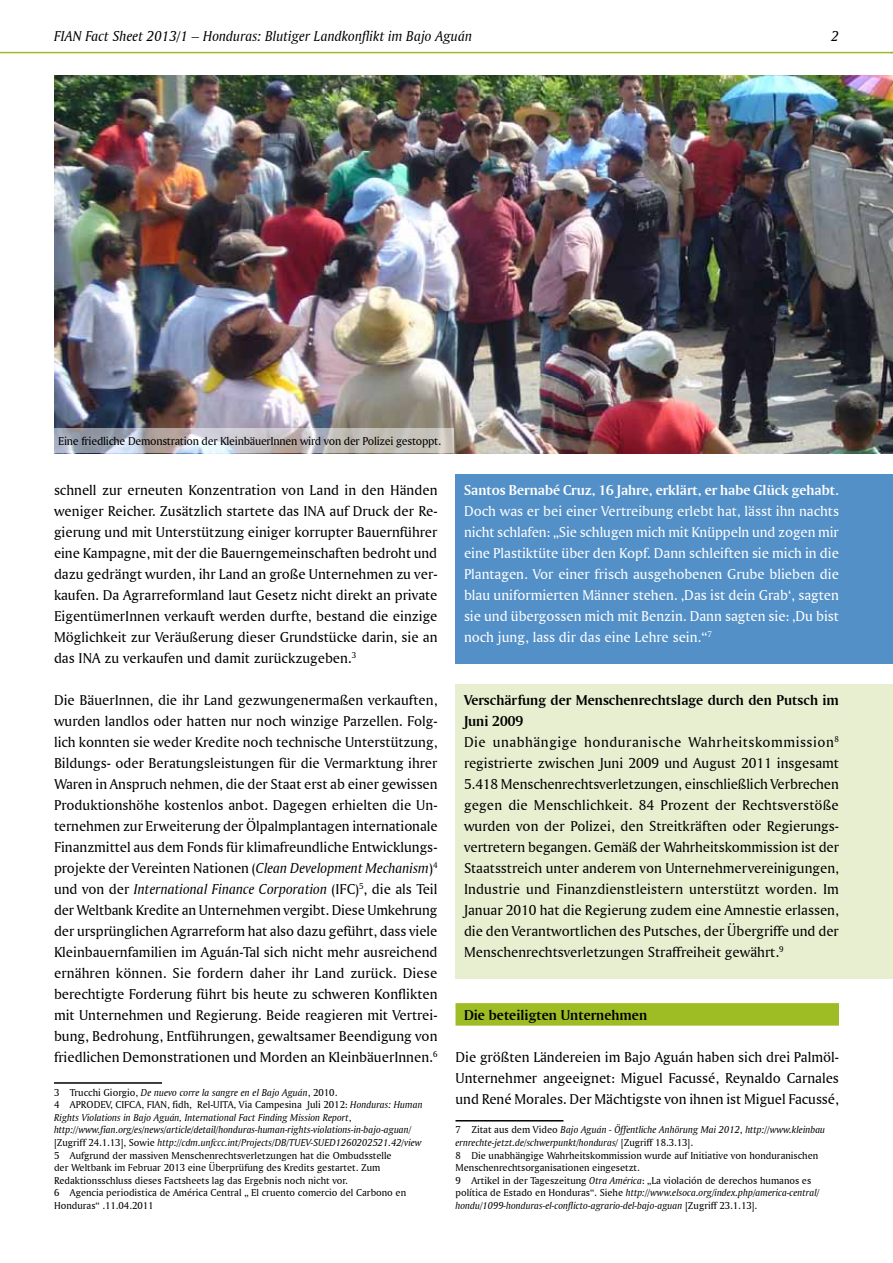
<style>
.page{position:relative;width:893px;height:1263px;background:#fff}
.page>*{position:absolute;margin:0;border:0;box-sizing:border-box;transform-origin:0 0}
.Fliesstext{font:15px/21px "Amerigo BT Roman A";color:#000;text-align:justify}
.Fußnoten{font:15px/21px "Amerigo BT Roman A";color:#000;text-align:justify}
.Fliesstext-2{font:15px/21px "Amerigo BT Roman A";color:#fff;text-align:justify}
.Fliesstext-3{font:15px "Amerigo BT Italic A";color:#000}
.Teaser{font:15px/21px "Amerigo BT Bold A";color:#000}
.Ü_Text1{font:15px "Amerigo BT Bold A";color:#000}
.Fliesstext-4{font:12px "Amerigo BT Roman A";letter-spacing:-.02em;color:#000}
.Fußnoten-2{font:10.5px/12.6px "Amerigo BT Italic A";color:#000}
.Fußnoten-3{font:10.5px/12.6px "Amerigo BT Roman A";color:#000}
.s1{font-family:"Amerigo BT Italic A"}
.s2{font-family:"Amerigo BT Roman A"}
.s3{font-family:"Amerigo BT Bold A"}
</style>
<div class="page">
<div style="left:455px;top:474px;width:438px;height:189px;background:#5390c8"></div>
<div style="left:455px;top:684px;width:438px;height:294px;background:#e8efd0"></div>
<hr style="left:54px;top:1082px;width:108px;height:2px;background:#000">
<div style="left:455px;top:1003px;width:384px;height:22px;background:#9ebd24"></div>
<hr style="left:455px;top:1120px;width:108px;height:1px;background:#000">
<hr style="left:0;top:52px;width:893px;height:1px;background:#9ebd24">
<img style="left:54px;top:75px;width:839px;height:378px">
<svg style="left:54px;top:429px;width:399px;height:24px;background:#bebcbf"></svg>
<p class="Fliesstext-3" style="left:54px;top:27px;width:420px">FIAN Fact Sheet 2013/1 – Honduras: Blutiger Landkonflikt im Bajo Aguán</p>
<p class="Fliesstext-4" style="left:58px;top:434px;width:384px">Eine friedliche Demonstration der KleinbäuerInnen wird von der Polizei gestoppt.</p>
<p class="Fliesstext-3" style="left:831px;top:27px;width:9px">2</p>
<p class="Fußnoten" style="left:54px;top:479px;width:385px">schnell zur erneuten Konzentration von Land in den Händen weniger Reicher. Zusätzlich startete das INA auf Druck der Re&shy;gierung und mit Unterstützung einiger korrupter Bauernführer eine Kampagne, mit der die Bauerngemeinschaften bedroht und dazu gedrängt wurden, ihr Land an große Unternehmen zu ver&shy;kaufen. Da Agrarreformland laut Gesetz nicht direkt an private EigentümerInnen verkauft werden durfte, bestand die einzige Möglichkeit zur Veräußerung dieser Grundstücke darin, sie an das INA zu verkaufen und damit zurückzugeben.<sup>3</sup></p>
<p class="Fliesstext" style="left:54px;top:689px;width:385px">Die BäuerInnen, die ihr Land gezwungenermaßen verkauften, wurden landlos oder hatten nur noch winzige Parzellen. Folg&shy;lich konnten sie weder Kredite noch technische Unterstützung, Bildungs- oder Beratungsleistungen für die Vermarktung ihrer Waren in Anspruch nehmen, die der Staat erst ab einer gewissen Produktionshöhe kostenlos anbot. Dagegen erhielten die Un&shy;ternehmen zur Erweiterung der Ölpalmplantagen internationale Finanzmittel aus dem Fonds für klimafreundliche Entwicklungs&shy;projekte der Vereinten Nationen (<span class="s1">Clean Development Mechanism</span>)<sup>4 </sup>und von der <span class="s1">International Finance Corporation</span> (IFC)<sup>5</sup>, die als Teil der Weltbank Kredite an Unternehmen vergibt. Diese Umkehrung der ursprünglichen Agrarreform hat also dazu geführt, dass viele Kleinbauernfamilien im Aguán-Tal sich nicht mehr ausreichend ernähren können. Sie fordern daher ihr Land zurück. Diese berechtigte Forderung führt bis heute zu schweren Konflikten mit Unternehmen und Regierung. Beide reagieren mit Vertrei&shy;bung, Bedrohung, Entführungen, gewaltsamer Beendigung von friedlichen Demonstrationen und Morden an KleinbäuerInnen.<sup>6</sup></p>
<p class="Fußnoten-2" style="left:54px;top:1085px;width:285px"><span class="s2">3 Trucchi Giorgio,</span> De nuevo corre la sangre en el Bajo Aguán<span class="s2">, 2010.</span></p>
<p class="Fußnoten-2" style="left:54px;top:1098px;width:370px"><span class="s2">4 APRODEV, CIFCA, FIAN, fidh, Rel-UITA, Via Campesina Juli 2012:</span> Honduras: Human<br>Rights Violations in Bajo Aguán, International Fact Finding Mission Report<span class="s2">,</span></p>
<p class="Fußnoten-2" style="left:54px;top:1123px;width:359px">http://www.fian.org/es/news/article/detail/honduras-human-rights-violations-in-bajo-aguan/</p>
<p class="Fußnoten-2" style="left:54px;top:1136px;width:369px"><span class="s2">[Zugriff 24.1.13], Sowie</span> http://cdm.unfccc.int/Projects/DB/TUEV-SUED1260202521.42/view</p>
<p class="Fußnoten-3" style="left:54px;top:1148px;width:339px">5 Aufgrund der massiven Menschenrechtsverletzungen hat die Ombudsstelle der Weltbank im Februar 2013 eine Überprüfung des Kredits gestartet. Zum<br>Redaktionsschluss dieses Factsheets lag das Ergebnis noch nicht vor.</p>
<p class="Fußnoten-3" style="left:54px;top:1186px;width:354px">6 Agencia periodistica de América Central „ El cruento comercio del Carbono en<br>Honduras“ .11.04.2011</p>
<p class="Fliesstext-2" style="left:464px;top:479px;width:376px"><span class="s3">Santos Bernabé Cruz, 16 Jahre, erklärt, er habe Glück gehabt.<br></span>Doch was er bei einer Vertreibung erlebt hat, lässt ihn nachts nicht schlafen: „Sie schlugen mich mit Knüppeln und zogen mir eine Plastiktüte über den Kopf. Dann schleiften sie mich in die Plantagen. Vor einer frisch ausgehobenen Grube blieben die blau uniformierten Männer stehen. ‚Das ist dein Grab‘, sagten sie und übergossen mich mit Benzin. Dann sagten sie: ‚Du bist noch jung, lass dir das eine Lehre sein.“<sup>7</sup></p>
<p class="Teaser" style="left:464px;top:689px;width:376px">Verschärfung der Menschenrechtslage durch den Putsch im<br>Juni 2009</p>
<p class="Fliesstext" style="left:464px;top:731px;width:377px">Die unabhängige honduranische Wahrheitskommission<sup>8 </sup>registrierte zwischen Juni 2009 und August 2011 insgesamt 5.418 Menschenrechtsverletzungen, einschließlich Verbrechen gegen die Menschlichkeit. 84 Prozent der Rechtsverstöße wurden von der Polizei, den Streitkräften oder Regierungs&shy;vertretern begangen. Gemäß der Wahrheitskommission ist der Staatsstreich unter anderem von Unternehmervereinigungen, Industrie und Finanzdienstleistern unterstützt worden. Im Januar 2010 hat die Regierung zudem eine Amnestie erlassen, die den Verantwortlichen des Putsches, der Übergriffe und der Menschenrechtsverletzungen Straffreiheit gewährt.<sup>9</sup></p>
<p class="Ü_Text1" style="left:464px;top:1006px;width:185px">Die beteiligten Unternehmen</p>
<p class="Fliesstext" style="left:455px;top:1046px;width:385px">Die größten Ländereien im Bajo Aguán haben sich drei Palmöl-Unternehmer angeeignet: Miguel Facussé, Reynaldo Carnales und René Morales. Der Mächtigste von ihnen ist Miguel Facussé,</p>
<p class="Fußnoten-2" style="left:455px;top:1123px;width:371px"><span class="s2">7 Zitat aus dem Video</span> Bajo Aguán - Öffentliche Anhörung Mai 2012<span class="s2">,</span> http://www.kleinbau ernrechte-jetzt.de/schwerpunkt/honduras/ <span class="s2">[Zugriff 18.3.13].</span></p>
<p class="Fußnoten-3" style="left:455px;top:1148px;width:364px">8 Die unabhängige Wahrheitskommission wurde auf Initiative von honduranischen<br>Menschenrechtsorganisationen eingesetzt.</p>
<p class="Fußnoten-2" style="left:455px;top:1174px;width:365px"><span class="s2">9 Artikel in der Tageszeitung</span> Otra América<span class="s2">: „La violación de derechos humanos es política de Estado en Honduras“. Siehe</span> http://www.elsoca.org/index.php/america-central/ hondu/1099-honduras-el-conflicto-agrario-del-bajo-aguan <span class="s2">[Zugriff 23.1.13].</span></p>
</div>
